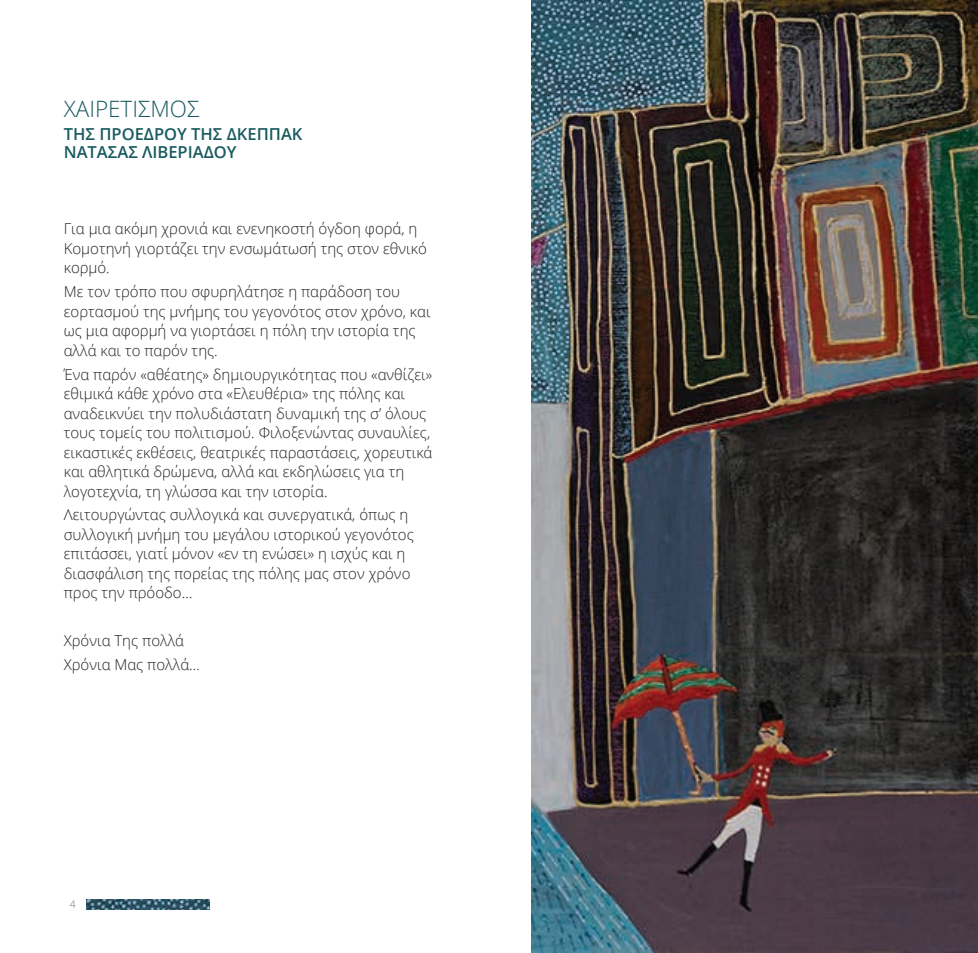
<style>
.page{position:relative;width:978px;height:953px;background:#fff}
.page>*{position:absolute;margin:0;border:0;box-sizing:border-box;transform-origin:0 0}
.t1{font:300 22.5px "Open Sans";color:#195a60}
.t2{font:600 16.5px/18px "Open Sans";color:#195a60}
.t3{font:300 15px/19.5px "Open Sans";color:#231f20}
.t4{font:300 10.5px "Open Sans";color:#6c6d70}
</style>
<div class="page">
<img style="left:86px;top:899px;width:123px;height:9px">
<img style="left:531px;top:0;width:447px;height:952px">
<h1 class="t1" style="left:64px;top:93px;width:137px">ΧΑΙΡΕΤΙΣΜΟΣ</h1>
<p class="t2" style="left:64px;top:125px;width:240px">ΤΗΣ ΠΡΟΕΔΡΟΥ ΤΗΣ ΔΚΕΠΠΑΚ<br>ΝΑΤΑΣΑΣ ΛΙΒΕΡΙΑΔΟΥ</p>
<p class="t3" style="left:64px;top:219px;width:365px">Για μια ακόμη χρονιά και ενενηκοστή όγδοη φορά, η<br>Κομοτηνή γιορτάζει την ενσωμάτωσή της στον εθνικό κορμό.</p>
<p class="t3" style="left:64px;top:281px;width:368px">Με τον τρόπο που σφυρηλάτησε η παράδοση του εορτασμού της μνήμης του γεγονότος στον χρόνο, και ως μια αφορμή να γιορτάσει η πόλη την ιστορία της αλλά και το παρόν της.</p>
<p class="t3" style="left:64px;top:364px;width:370px">Ένα παρόν «αθέατης» δημιουργικότητας που «ανθίζει» εθιμικά κάθε χρόνο στα «Ελευθέρια» της πόλης και αναδεικνύει την πολυδιάστατη δυναμική της σ’ όλους τους τομείς του πολιτισμού. Φιλοξενώντας συναυλίες, εικαστικές εκθέσεις, θεατρικές παραστάσεις, χορευτικά και αθλητικά δρώμενα, αλλά και εκδηλώσεις για τη λογοτεχνία, τη γλώσσα και την ιστορία.</p>
<p class="t3" style="left:64px;top:504px;width:352px">Λειτουργώντας συλλογικά και συνεργατικά, όπως η συλλογική μνήμη του μεγάλου ιστορικού γεγονότος επιτάσσει, γιατί μόνον «εν τη ενώσει» η ισχύς και η διασφάλιση της πορείας της πόλης μας στον χρόνο προς την πρόοδο…</p>
<p class="t3" style="left:64px;top:628px;width:138px;line-height:23.7px">Χρόνια Της πολλά<br>Χρόνια Μας πολλά…</p>
<p class="t4" style="left:70px;top:896px;width:7px">4</p>
</div>
